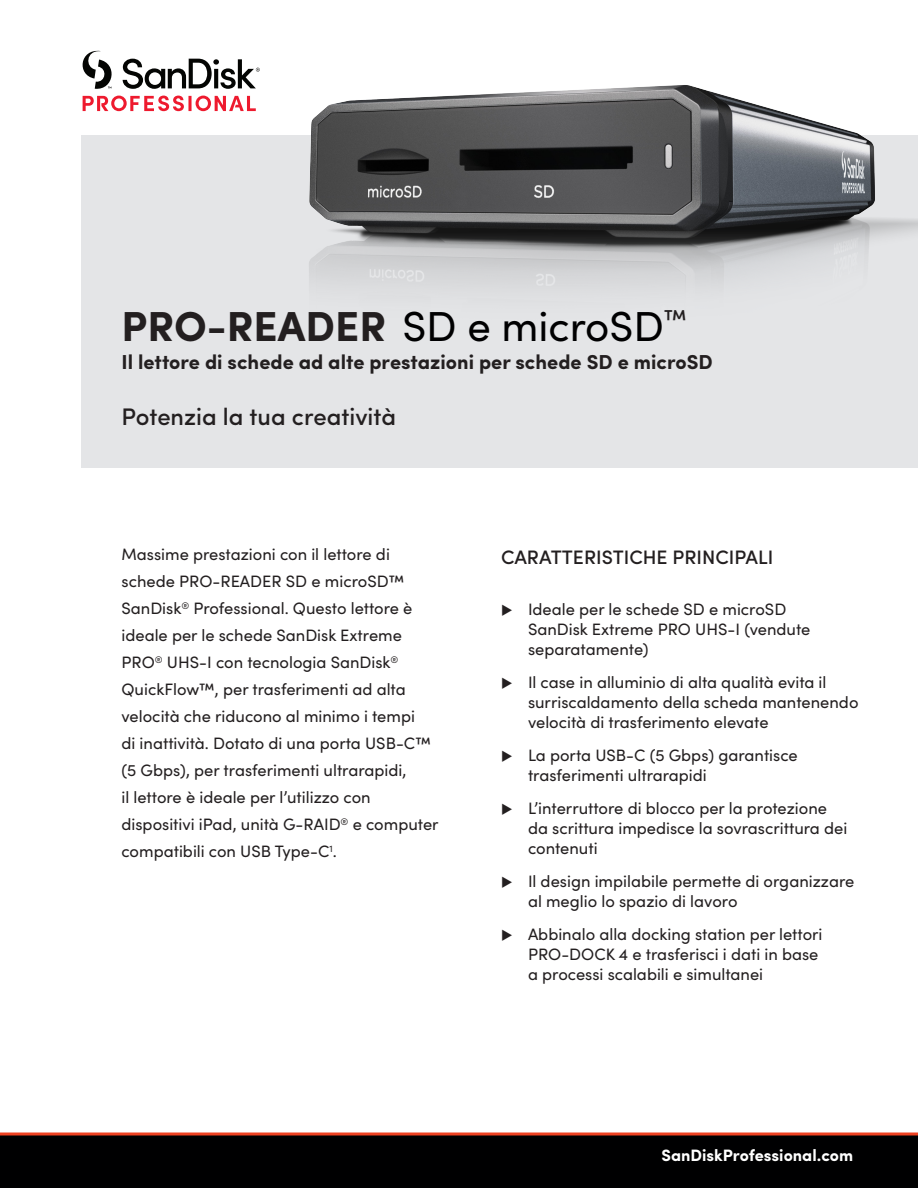
<style>
.page{position:relative;width:918px;height:1188px;background:#fff}
.page>*{position:absolute;margin:0;border:0;box-sizing:border-box;transform-origin:0 0}
.t1{font:700 42px "Sofia Pro";color:#231f20}
.t2{font:500 24px "Sofia Pro";color:#231f20}
.t3{font:700 20.25px "Sofia Pro";color:#231f20}
.t4{font:500 19.5px "Sofia Pro";color:#231f20}
.t5{font:16.5px/27px "Sofia Pro";color:#231f20}
.t6{font:700 16.5px "Sofia Pro";color:#fff}
.s1{font-weight:400;color:#000001}
</style>
<div class="page">
<div style="left:81px;top:135px;width:836px;height:333px;background:#e4e5e7"></div>
<svg style="left:83px;top:51px;width:21px;height:38px"></svg>
<svg style="left:83px;top:96px;width:21px;height:15px"></svg>
<svg style="left:0;top:1132px;width:918px;height:56px;background:#0f0505"></svg>
<img style="left:104px;top:58px;width:814px;height:403px">
<p class="t1" style="left:122px;top:294px;width:567px">PRO-READER <span class="s1">SD e microSD</span><sup>™</sup></p>
<p class="t3" style="left:122px;top:347px;width:593px">Il lettore di schede ad alte prestazioni per schede SD e microSD</p>
<p class="t2" style="left:122px;top:398px;width:276px">Potenzia la tua creatività</p>
<p class="t5" style="left:122px;top:540px;width:319px">Massime prestazioni con il lettore di schede PRO-READER SD e microSD™ SanDisk<sup>®</sup> Professional. Questo lettore è ideale per le schede SanDisk Extreme PRO<sup>®</sup> UHS-I con tecnologia SanDisk<sup>® </sup>QuickFlow™, per trasferimenti ad alta velocità che riducono al minimo i tempi<br>di inattività. Dotato di una porta USB-C™ (5 Gbps), per trasferimenti ultrarapidi,<br>il lettore è ideale per l’utilizzo con dispositivi iPad, unità G-RAID<sup>®</sup> e computer compatibili con USB Type-C<sup>1</sup>.</p>
<p class="t4" style="left:501px;top:543px;width:274px">CARATTERISTICHE PRINCIPALI</p>
<p class="t5" style="left:528px;top:599px;width:284px;line-height:19.8px;text-indent:-27px">◆ Ideale per le schede SD e microSD<br>SanDisk Extreme PRO UHS-I (vendute separatamente)</p>
<p class="t5" style="left:528px;top:672px;width:332px;line-height:19.8px;text-indent:-27px">◆ Il case in alluminio di alta qualità evita il surriscaldamento della scheda mantenendo velocità di trasferimento elevate</p>
<p class="t5" style="left:528px;top:745px;width:271px;line-height:19.8px;text-indent:-27px">◆ La porta USB-C (5 Gbps) garantisce trasferimenti ultrarapidi</p>
<p class="t5" style="left:528px;top:798px;width:321px;line-height:19.8px;text-indent:-27px">◆ L’interruttore di blocco per la protezione da scrittura impedisce la sovrascrittura dei contenuti</p>
<p class="t5" style="left:528px;top:871px;width:328px;line-height:19.8px;text-indent:-27px">◆ Il design impilabile permette di organizzare al meglio lo spazio di lavoro</p>
<p class="t5" style="left:528px;top:924px;width:296px;line-height:19.8px;text-indent:-27px">◆ Abbinalo alla docking station per lettori<br>PRO-DOCK 4 e trasferisci i dati in base a processi scalabili e simultanei</p>
<p class="t6" style="left:662px;top:1143px;width:193px">SanDiskProfessional.com</p>
</div>
